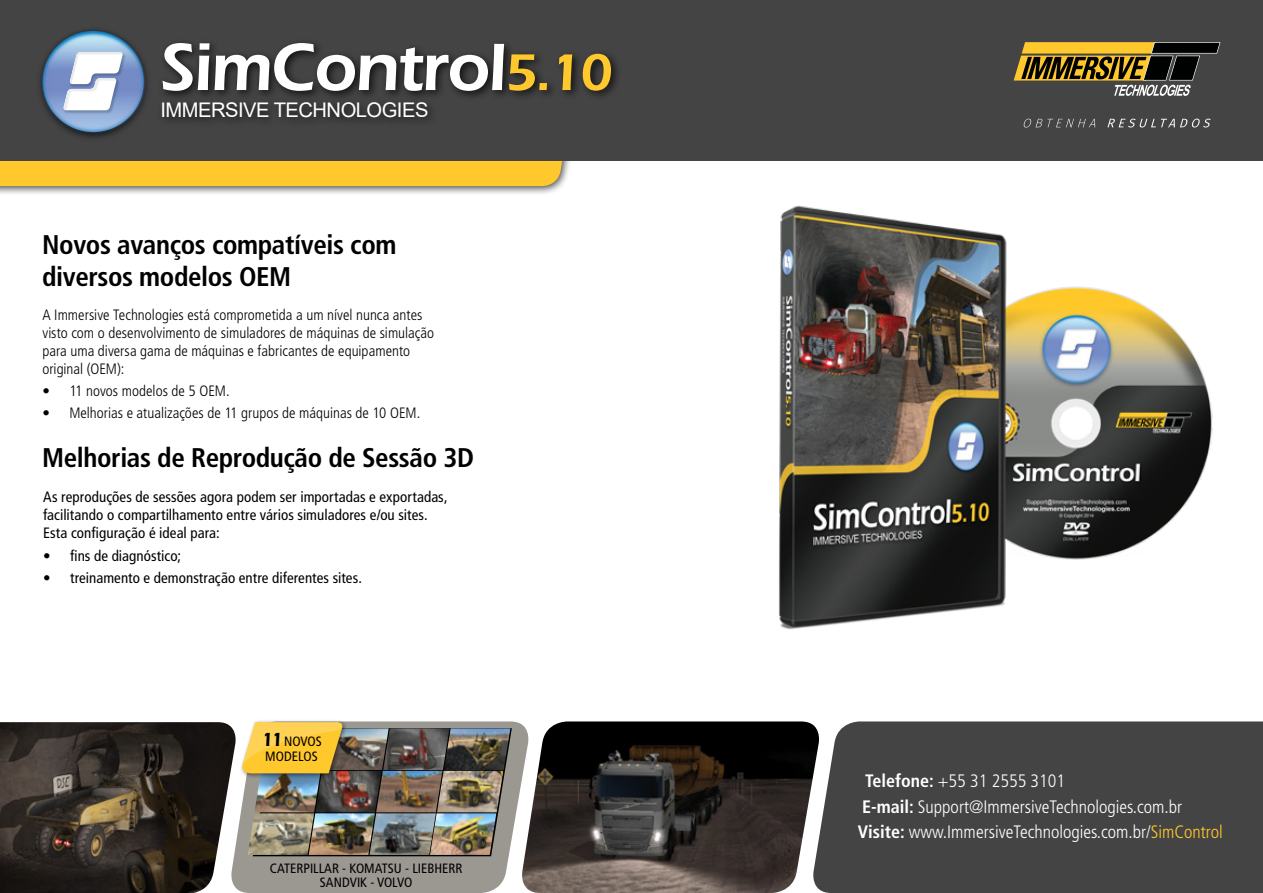
<style>
.page{position:relative;width:1263px;height:893px;background:#fff}
.page>*{position:absolute;margin:0;border:0;box-sizing:border-box;transform-origin:0 0}
.t1{font:600 69.3px "Eras ITC";letter-spacing:-.025em;color:#fff}
.t2{font:700 condensed 27px/32.4px "Frutiger LT Std";letter-spacing:-.015em;color:#000}
.t3{font:20.1px "Arial";letter-spacing:-.025em;color:#fff}
.t4{font:300 condensed 18px/25.8px "Frutiger LT Std";color:#fff}
.t5{font:300 condensed 15px/18px "Frutiger LT Std";color:#000}
.t6{font:condensed 15px/18px "Frutiger LT Std";letter-spacing:.005em;color:#000}
.t7{font:condensed 13.5px/15px "Frutiger LT Std";color:#000}
.s1{font-size:53.55px;color:#ffc82c}
.s2{font-family:"Eras ITC";font-weight:600;font-stretch:normal;font-size:19.5px}
.s3{font-weight:700}
.s4{color:#ffc82c}
</style>
<div class="page">
<div style="left:0;top:0;width:599px;height:196px;background:#000;opacity:.75"></div>
<div style="left:0;top:161px;width:595px;height:25px;background:#ffc82c"></div>
<div style="left:0;top:0;width:1263px;height:161px;background:#444"></div>
<div style="left:157px;top:38px;width:465px;height:90px;background:#000;opacity:.75"></div>
<img style="left:40px;top:29px;width:108px;height:109px">
<img style="left:63px;top:110px;width:57px;height:4px">
<img style="left:69px;top:51px;width:57px;height:37px">
<svg style="left:63px;top:52px;width:60px;height:58px;background:#d2d9e9"></svg>
<svg style="left:1014px;top:42px;width:206px;height:54px"></svg>
<svg style="left:1023px;top:119px;width:72px;height:8px"></svg>
<svg style="left:1107px;top:119px;width:104px;height:8px"></svg>
<img style="left:779px;top:205px;width:434px;height:425px">
<img style="left:0;top:722px;width:225px;height:171px">
<svg style="left:225px;top:721px;width:294px;height:172px;background:#a5a29d"></svg>
<img style="left:519px;top:721px;width:289px;height:172px">
<div style="left:808px;top:721px;width:455px;height:172px;background:#444"></div>
<div style="left:239px;top:719px;width:109px;height:60px;background:#000;opacity:.5"></div>
<img style="left:235px;top:722px;width:277px;height:134px">
<h1 class="t1" style="left:160px;top:28px;width:454px">SimControl<span class="s1">5.10</span></h1>
<h3 class="t3" style="left:160px;top:97px;width:269px">IMMERSIVE TECHNOLOGIES</h3>
<h2 class="t2" style="left:42px;top:228px;width:356px">Novos avanços compatíveis com diversos modelos OEM</h2>
<p class="t5" style="left:42px;top:306px;width:393px">A Immersive Technologies está comprometida a um nível nunca antes visto com o desenvolvimento de simuladores de máquinas de simulação para uma diversa gama de máquinas e fabricantes de equipamento original (OEM):</p>
<p class="t5" style="left:42px;top:382px;width:189px">• 11 novos modelos de 5 OEM.</p>
<p class="t5" style="left:42px;top:404px;width:379px">• Melhorias e atualizações de 11 grupos de máquinas de 10 OEM.</p>
<h2 class="t2" style="left:42px;top:441px;width:433px">Melhorias de Reprodução de Sessão 3D</h2>
<p class="t6" style="left:43px;top:488px;width:406px">As reproduções de sessões agora podem ser importadas e exportadas, facilitando o compartilhamento entre vários simuladores e/ou sites.<br>Esta configuração é ideal para:</p>
<p class="t6" style="left:43px;top:546px;width:139px">• fins de diagnóstico;</p>
<p class="t6" style="left:43px;top:569px;width:320px">• treinamento e demonstração entre diferentes sites.</p>
<p class="t7" style="left:261px;top:734px;width:62px"><span class="s2">11</span> NOVOS<br>MODELOS</p>
<p class="t7" style="left:270px;top:862px;width:194px;line-height:13.5px;text-align:center">CATERPILLAR - KOMATSU - LIEBHERR<br>SANDVIK - VOLVO</p>
<p class="t4" style="left:858px;top:768px;width:367px;text-indent:8px"><span class="s3">Telefone:</span> +55 31 2555 3101<br><span class="s3">E-mail:</span> Support@ImmersiveTechnologies.com.br<br><span class="s3">Visite:</span> www.ImmersiveTechnologies.com.br/<span class="s4">SimControl</span></p>
</div>
